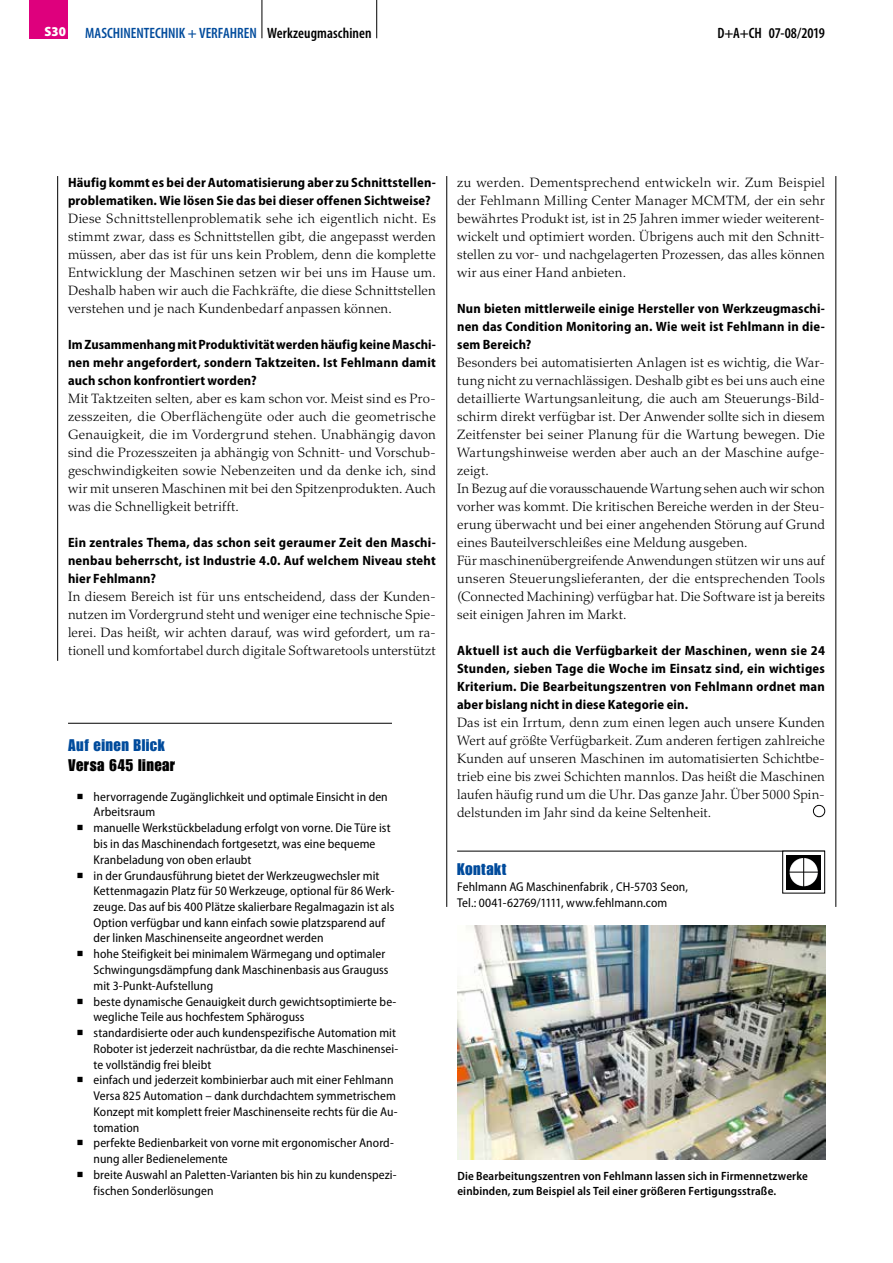
<style>
.page{position:relative;width:893px;height:1263px;background:#fff}
.page>*{position:absolute;margin:0;border:0;box-sizing:border-box;transform-origin:0 0}
.t1{font:16.5px "Impact LT Std";letter-spacing:.03em;color:#004b9c}
.t2{font:16.5px "Impact LT Std";letter-spacing:.025em;color:#000}
.t3{font:600 condensed 15px "Myriad Pro";color:#004b9c}
.t4{font:600 condensed 15px "Myriad Pro";letter-spacing:-.01em;color:#000}
.t5{font:300 13.5px/18px "Palatino LT Std";letter-spacing:.01em;color:#000;text-align:justify}
.t6{font:700 semi-condensed 13.5px/18px "Myriad Pro";letter-spacing:.01em;color:#000;text-align:justify}
.t7{font:900 semi-condensed 13.5px "Myriad Pro";color:#fff}
.t8{font:semi-condensed 12.75px/15.8px "Myriad Pro";letter-spacing:.005em;color:#000}
.t9{font:600 semi-condensed 12px/15px "Myriad Pro";letter-spacing:.01em;color:#000}
.s1{color:#000}
.s2{font-family:"Minion Pro";font-stretch:normal;font-size:18px}
</style>
<div class="page">
<hr style="left:262px;top:0;width:1px;height:38px;background:#000">
<hr style="left:376px;top:0;width:1px;height:38px;background:#000">
<div style="left:30px;top:0;width:38px;height:38px;background:#de007d"></div>
<div style="left:813px;top:805px;width:12px;height:12px;border:1px solid #000;border-radius:50%"></div>
<hr style="left:57px;top:176px;width:1px;height:485px;background:#000">
<hr style="left:446px;top:176px;width:1px;height:731px;background:#000">
<hr style="left:836px;top:176px;width:1px;height:731px;background:#000">
<hr style="left:68px;top:723px;width:324px;height:1px;background:#000">
<img style="left:457px;top:926px;width:369px;height:234px">
<hr style="left:457px;top:851px;width:368px;height:1px;background:#000">
<svg style="left:786px;top:855px;width:35px;height:35px"></svg>
<div style="left:782px;top:851px;width:43px;height:42px;border:1px solid #000"></div>
<div style="left:787px;top:855px;width:34px;height:34px;background:#000"></div>
<svg style="left:789px;top:858px;width:29px;height:28px"></svg>
<div style="left:790px;top:858px;width:27px;height:28px;background:#fff;border-radius:50%"></div>
<hr style="left:787px;top:872px;width:34px;height:1px;background:#000">
<hr style="left:803px;top:855px;width:1px;height:34px;background:#000">
<p class="t7" style="left:45px;top:24px;width:23px">S30</p>
<p class="t3" style="left:85px;top:25px;width:288px">MASCHINENTECHNIK + VERFAHREN <span class="s1">Werkzeugmaschinen</span></p>
<p class="t4" style="left:717px;top:25px;width:109px">D+A+CH 07-08/2019</p>
<p class="t5" style="left:457px;top:173px;width:369px">zu werden. Dementsprechend entwickeln wir. Zum Beispiel der Fehlmann Milling Center Manager MCMTM, der ein sehr bewährtes Produkt ist, ist in 25 Jahren immer wieder weiterent&shy;wickelt und optimiert worden. Übrigens auch mit den Schnitt&shy;stellen zu vor- und nachgelagerten Prozessen, das alles können wir aus einer Hand anbieten.</p>
<p class="t6" style="left:457px;top:299px;width:369px">Nun bieten mittlerweile einige Hersteller von Werkzeugmaschi&shy;nen das Condition Monitoring an. Wie weit ist Fehlmann in die&shy;sem Bereich?</p>
<p class="t5" style="left:457px;top:353px;width:369px;text-align:left">Besonders bei automatisierten Anlagen ist es wichtig, die War&shy;tung nicht zu vernachlässigen. Deshalb gibt es bei uns auch eine detaillierte Wartungsanleitung, die auch am Steuerungs-Bild&shy;schirm direkt verfügbar ist. Der Anwender sollte sich in diesem Zeitfenster bei seiner Planung für die Wartung bewegen. Die Wartungshinweise werden aber auch an der Maschine aufge&shy;zeigt.<br>In Bezug auf die vorausschauende Wartung sehen auch wir schon vorher was kommt. Die kritischen Bereiche werden in der Steu&shy;erung überwacht und bei einer angehenden Störung auf Grund eines Bauteilverschleißes eine Meldung ausgeben.<br>Für maschinenübergreifende Anwendungen stützen wir uns auf unseren Steuerungslieferanten, der die entsprechenden Tools (Connected Machining) verfügbar hat. Die Software ist ja bereits seit einigen Jahren im Markt.</p>
<p class="t6" style="left:457px;top:641px;width:369px">Aktuell ist auch die Verfügbarkeit der Maschinen, wenn sie 24<br>Stunden, sieben Tage die Woche im Einsatz sind, ein wichtiges Kriterium. Die Bearbeitungszentren von Fehlmann ordnet man aber bislang nicht in diese Kategorie ein.</p>
<p class="t5" style="left:457px;top:713px;width:369px">Das ist ein Irrtum, denn zum einen legen auch unsere Kunden Wert auf größte Verfügbarkeit. Zum anderen fertigen zahlreiche Kunden auf unseren Maschinen im automatisierten Schichtbe&shy;trieb eine bis zwei Schichten mannlos. Das heißt die Maschinen laufen häufig rund um die Uhr. Das ganze Jahr. Über 5000 Spin&shy;delstunden im Jahr sind da keine Seltenheit.</p>
<p class="t6" style="left:68px;top:173px;width:369px">Häufig kommt es bei der Automatisierung aber zu Schnittstellen&shy;problematiken. Wie lösen Sie das bei dieser offenen Sichtweise?</p>
<p class="t5" style="left:68px;top:209px;width:369px">Diese Schnittstellenproblematik sehe ich eigentlich nicht. Es stimmt zwar, dass es Schnittstellen gibt, die angepasst werden müssen, aber das ist für uns kein Problem, denn die komplette Entwicklung der Maschinen setzen wir bei uns im Hause um.<br>Deshalb haben wir auch die Fachkräfte, die diese Schnittstellen verstehen und je nach Kundenbedarf anpassen können.</p>
<p class="t6" style="left:68px;top:335px;width:369px">Im Zusammenhang mit Produktivität werden häufig keine Maschi&shy;nen mehr angefordert, sondern Taktzeiten. Ist Fehlmann damit auch schon konfrontiert worden?</p>
<p class="t5" style="left:68px;top:389px;width:369px">Mit Taktzeiten selten, aber es kam schon vor. Meist sind es Pro&shy;zesszeiten, die Oberflächengüte oder auch die geometrische Genauigkeit, die im Vordergrund stehen. Unabhängig davon sind die Prozesszeiten ja abhängig von Schnitt- und Vorschub&shy;geschwindigkeiten sowie Nebenzeiten und da denke ich, sind wir mit unseren Maschinen mit bei den Spitzenprodukten. Auch was die Schnelligkeit betrifft.</p>
<p class="t6" style="left:68px;top:533px;width:369px">Ein zentrales Thema, das schon seit geraumer Zeit den Maschi&shy;nenbau beherrscht, ist Industrie 4.0. Auf welchem Niveau steht hier Fehlmann?</p>
<p class="t5" style="left:68px;top:587px;width:369px">In diesem Bereich ist für uns entscheidend, dass der Kunden&shy;nutzen im Vordergrund steht und weniger eine technische Spie&shy;lerei. Das heißt, wir achten darauf, was wird gefordert, um ra&shy;tionell und komfortabel durch digitale Softwaretools unterstützt</p>
<p class="t1" style="left:68px;top:736px;width:98px">Auf einen Blick</p>
<p class="t2" style="left:68px;top:755px;width:108px">Versa 645 linear</p>
<p class="t8" style="left:94px;top:789px;width:296px;text-indent:-17px"><span class="s2">■</span> hervorragende Zugänglichkeit und optimale Einsicht in den<br>Arbeitsraum</p>
<p class="t8" style="left:94px;top:820px;width:299px;text-indent:-17px"><span class="s2">■</span> manuelle Werkstückbeladung erfolgt von vorne. Die Türe ist bis in das Maschinendach fortgesetzt, was eine bequeme<br>Kranbeladung von oben erlaubt</p>
<p class="t8" style="left:94px;top:868px;width:302px;text-indent:-17px"><span class="s2">■</span> in der Grundausführung bietet der Werkzeugwechsler mit Kettenmagazin Platz für 50 Werkzeuge, optional für 86 Werk&shy;zeuge. Das auf bis 400 Plätze skalierbare Regalmagazin ist als Option verfügbar und kann einfach sowie platzsparend auf der linken Maschinenseite angeordnet werden</p>
<p class="t8" style="left:94px;top:946px;width:296px;text-indent:-17px"><span class="s2">■</span> hohe Steifigkeit bei minimalem Wärmegang und optimaler<br>Schwingungsdämpfung dank Maschinenbasis aus Grauguss mit 3-Punkt-Aufstellung</p>
<p class="t8" style="left:94px;top:994px;width:304px;text-indent:-17px"><span class="s2">■</span> beste dynamische Genauigkeit durch gewichtsoptimierte be&shy;wegliche Teile aus hochfestem Sphäroguss</p>
<p class="t8" style="left:94px;top:1025px;width:306px;text-indent:-17px"><span class="s2">■</span> standardisierte oder auch kundenspezifische Automation mit<br>Roboter ist jederzeit nachrüstbar, da die rechte Maschinensei&shy;te vollständig frei bleibt</p>
<p class="t8" style="left:94px;top:1072px;width:306px;text-indent:-17px"><span class="s2">■</span> einfach und jederzeit kombinierbar auch mit einer Fehlmann Versa 825 Automation – dank durchdachtem symmetrischem Konzept mit komplett freier Maschinenseite rechts für die Au&shy;tomation</p>
<p class="t8" style="left:94px;top:1135px;width:302px;text-indent:-17px"><span class="s2">■</span> perfekte Bedienbarkeit von vorne mit ergonomischer Anord&shy;nung aller Bedienelemente</p>
<p class="t8" style="left:94px;top:1167px;width:305px;text-indent:-17px"><span class="s2">■</span> breite Auswahl an Paletten-Varianten bis hin zu kundenspezi&shy;fischen Sonderlösungen</p>
<p class="t9" style="left:457px;top:1168px;width:352px">Die Bearbeitungszentren von Fehlmann lassen sich in Firmennetzwerke einbinden, zum Beispiel als Teil einer größeren Fertigungsstraße.</p>
<p class="t1" style="left:457px;top:860px;width:51px">Kontakt</p>
<p class="t8" style="left:457px;top:879px;width:232px">Fehlmann AG Maschinenfabrik , CH-5703 Seon,<br>Tel.: 0041-62769/1111, www.fehlmann.com</p>
</div>
